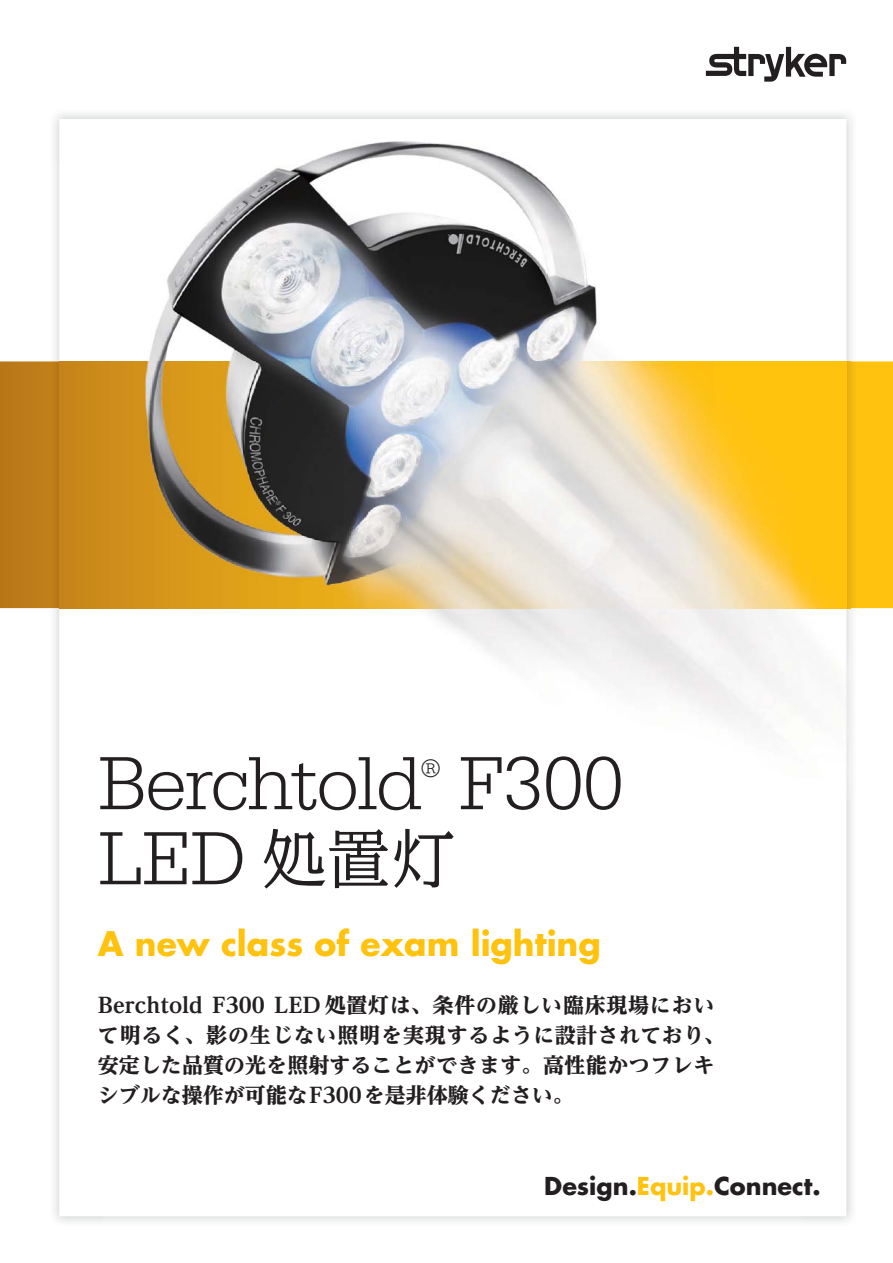
<style>
.page{position:relative;width:893px;height:1263px;background:#fff}
.page>*{position:absolute;margin:0;border:0;box-sizing:border-box;transform-origin:0 0}
.t1{font:300 78px "URW Egyptienne TOT";letter-spacing:-.02em;color:#231f20}
.t2{font:700 33px "Futura For Stryker";color:#ffc20e}
.t3{font:300 26.25px "URW Egyptienne TOT";color:#231f20}
.t4{font:700 24px "Futura For Stryker";color:#231f20}
.t5{font:21px/30px "UD Reimin Pro Heavy 90 msp RKSJ H";letter-spacing:.02em;color:#231f20}
.s1{font-family:"Ro NOW Std MM 90 msp RKSJ H";font-weight:400;font-size:66px}
.s2{color:#ffc20e}
</style>
<div class="page">
<svg style="left:0;top:361px;width:893px;height:247px;background:#d79814"></svg>
<img style="left:50px;top:608px;width:52px;height:614px">
<img style="left:803px;top:608px;width:53px;height:614px">
<svg style="left:60px;top:799px;width:786px;height:417px"></svg>
<img style="left:60px;top:119px;width:790px;height:680px">
<img style="left:60px;top:361px;width:790px;height:247px">
<svg style="left:706px;top:47px;width:140px;height:35px"></svg>
<h1 class="t1" style="left:98px;top:752px;width:326px">Berchtold</h1>
<p class="t3" style="left:420px;top:758px;width:22px">®</p>
<h1 class="t1" style="left:458px;top:752px;width:167px">F300</h1>
<h1 class="t1" style="left:98px;top:827px;width:360px">LED <span class="s1">処置灯</span></h1>
<h2 class="t2" style="left:98px;top:925px;width:504px">A new class of exam lighting</h2>
<p class="t5" style="left:98px;top:993px;width:629px">Berchtold F300 LED 処置灯は、条件の厳しい臨床現場において明るく、影の生じない照明を実現するように設計されており、安定した品質の光を照射することができます。高性能かつフレキシブルな操作が可能なF300を是非体験ください。</p>
<p class="t4" style="left:544px;top:1172px;width:278px">Design.<span class="s2">Equip.</span>Connect.</p>
</div>
